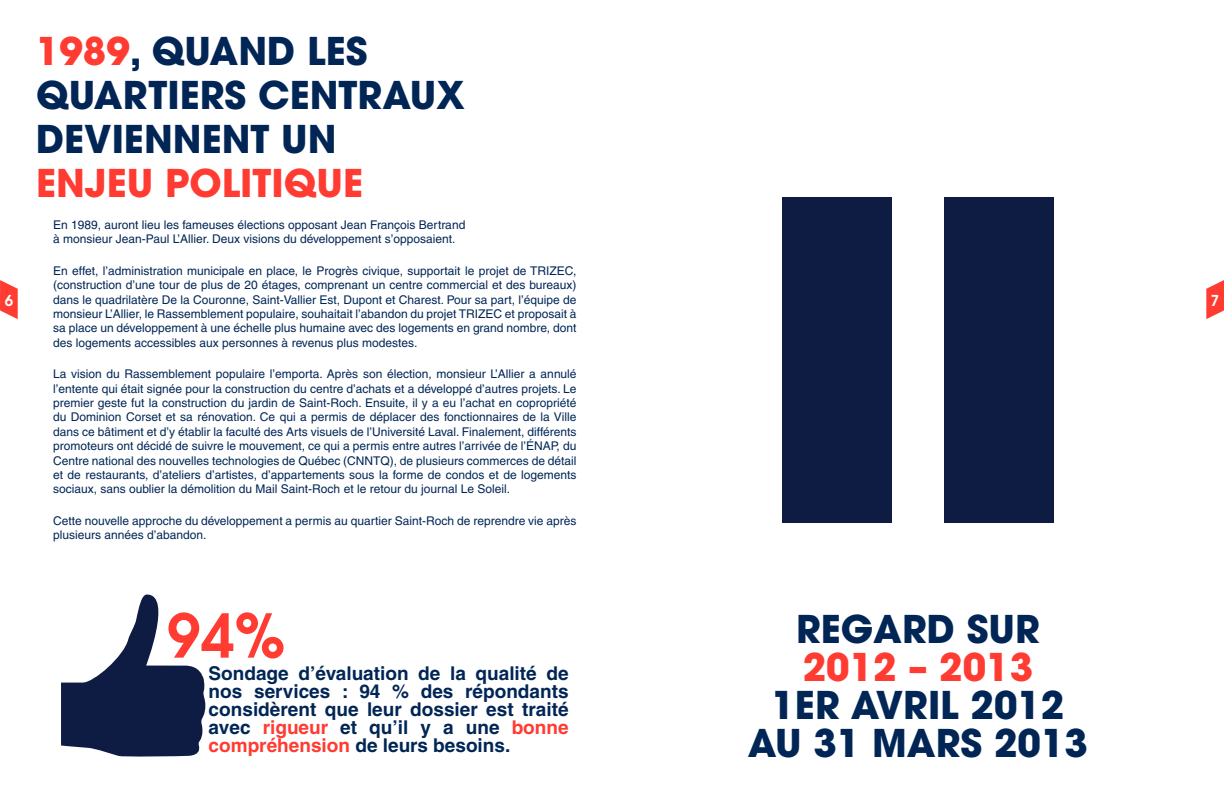
<style>
.page{position:relative;width:1224px;height:792px;background:#fff}
.page>*{position:absolute;margin:0;border:0;box-sizing:border-box;transform-origin:0 0}
.t1{font:600 60px "Avant Garde";color:#ff3b32}
.t2{font:700 38px/44px "Avant Garde";color:#012656}
.t3{font:700 38px "Avant Garde";color:#ff3b32}
.t4{font:700 19px/18px "Helvetica";color:#012656;text-align:justify}
.t5{font:600 15px "Avant Garde";color:#fff}
.t6{font:12px/14.4px "Helvetica";color:#012656}
.s1{color:#ff3b32}
</style>
<div class="page">
<svg style="left:0;top:280px;width:18px;height:39px"></svg>
<svg style="left:1206px;top:280px;width:18px;height:39px"></svg>
<div style="left:782px;top:197px;width:109px;height:326px;background:#0e1b43"></div>
<div style="left:945px;top:197px;width:109px;height:326px;background:#0e1b43"></div>
<svg style="left:61px;top:595px;width:144px;height:162px"></svg>
<p class="t5" style="left:5px;top:290px;width:10px">6</p>
<h2 class="t2" style="left:36px;top:29px;width:431px"><span class="s1">1989</span>, QUAND LES<br>QUARTIERS CENTRAUX<br>DEVIENNENT UN</h2>
<h2 class="t3" style="left:36px;top:159px;width:329px">ENJEU POLITIQUE</h2>
<p class="t6" style="left:53px;top:217px;width:414px">En 1989, auront lieu les fameuses élections opposant Jean François Bertrand à monsieur Jean-Paul L’Allier. Deux visions du développement s’opposaient.</p>
<p class="t6" style="left:53px;top:263px;width:525px;text-align:justify">En effet, l’administration municipale en place, le Progrès civique, supportait le projet de TRIZEC, (construction d’une tour de plus de 20 étages, comprenant un centre commercial et des bureaux) dans le quadrilatère De la Couronne, Saint-Vallier Est, Dupont et Charest. Pour sa part, l’équipe de monsieur L’Allier, le Rassemblement populaire, souhaitait l’abandon du projet TRIZEC et proposait à sa place un développement à une échelle plus humaine avec des logements en grand nombre, dont des logements accessibles aux personnes à revenus plus modestes.</p>
<p class="t6" style="left:53px;top:367px;width:525px;text-align:justify">La vision du Rassemblement populaire l’emporta. Après son élection, monsieur L’Allier a annulé l’entente qui était signée pour la construction du centre d’achats et a développé d’autres projets. Le premier geste fut la construction du jardin de Saint-Roch. Ensuite, il y a eu l’achat en copropriété du Dominion Corset et sa rénovation. Ce qui a permis de déplacer des fonctionnaires de la Ville dans ce bâtiment et d’y établir la faculté des Arts visuels de l’Université Laval. Finalement, différents promoteurs ont décidé de suivre le mouvement, ce qui a permis entre autres l’arrivée de l’ÉNAP, du Centre national des nouvelles technologies de Québec (CNNTQ), de plusieurs commerces de détail et de restaurants, d’ateliers d’artistes, d’appartements sous la forme de condos et de logements sociaux, sans oublier la démolition du Mail Saint-Roch et le retour du journal Le Soleil.</p>
<p class="t6" style="left:53px;top:513px;width:525px">Cette nouvelle approche du développement a permis au quartier Saint-Roch de reprendre vie après plusieurs années d’abandon.</p>
<h1 class="t1" style="left:167px;top:596px;width:120px">94%</h1>
<h3 class="t4" style="left:209px;top:664px;width:362px">Sondage d’évaluation de la qualité de nos services : 94 % des répondants considèrent que leur dossier est traité avec <span class="s1">rigueur</span> et qu’il y a une <span class="s1">bonne compréhension</span> de leurs besoins.</h3>
<h2 class="t2" style="left:796px;top:606px;width:245px">REGARD SUR</h2>
<h2 class="t3" style="left:803px;top:642px;width:232px">2012 – 2013</h2>
<h2 class="t2" style="left:748px;top:685px;width:342px;line-height:38px;text-align:center">1ER AVRIL 2012<br>AU 31 MARS 2013</h2>
<p class="t5" style="left:1211px;top:290px;width:10px">7</p>
</div>
